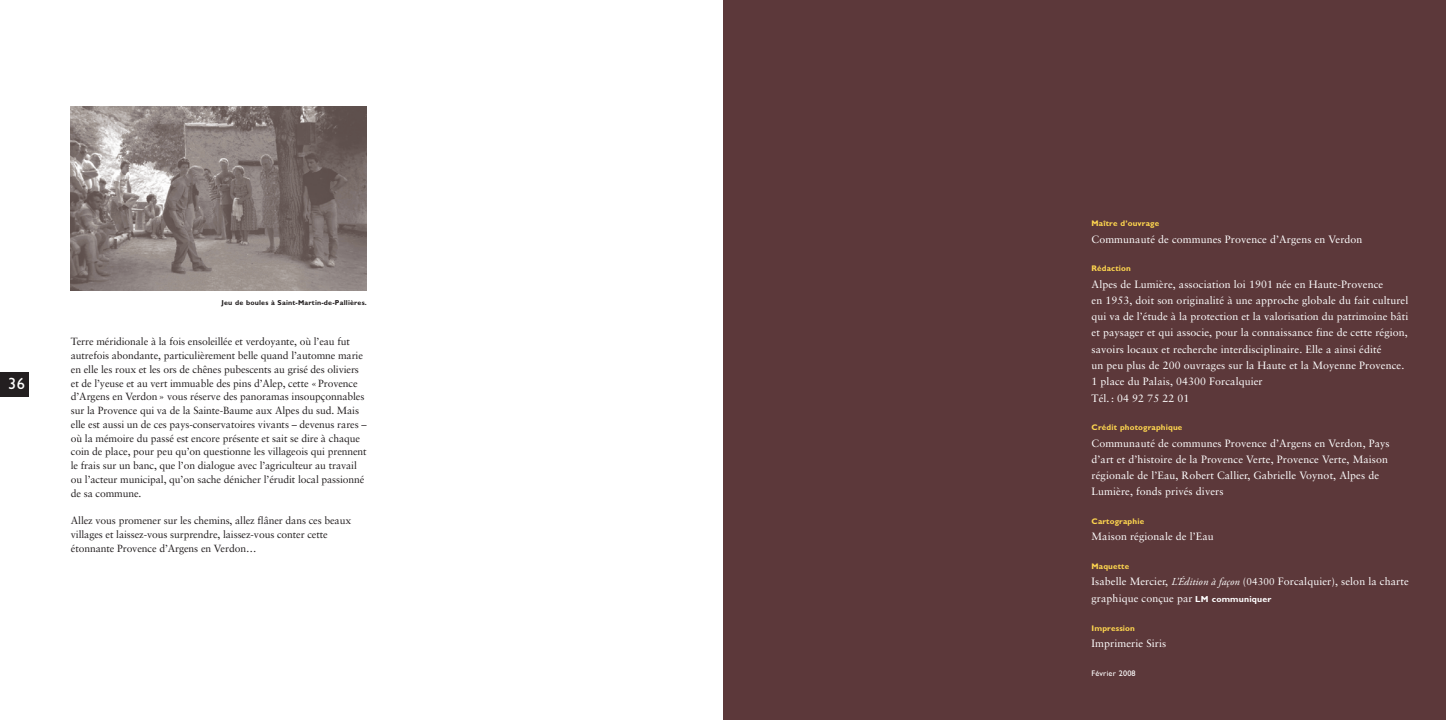
<style>
.page{position:relative;width:1446px;height:720px;background:#fff}
.page>*{position:absolute;margin:0;border:0;box-sizing:border-box;transform-origin:0 0}
.t1{font:16.25px "M Gill Sans";color:#fff}
.t2{font:10.62px/16.2px "Sabon";letter-spacing:.01em;color:#fff}
.t3{font:10.38px/13.8px "Sabon";letter-spacing:-.01em;color:#231f20}
.t4{font:700 8.12px "M Gill Sans";letter-spacing:.02em;color:#ffd74f}
.t5{font:8.12px "M Gill Sans";letter-spacing:.02em;color:#fff}
.t6{font:700 7.12px "M Gill Sans";letter-spacing:.025em;color:#231f20}
.s1{font-family:"Adobe Garamond Pro";font-style:italic}
.s2{font-size:10px}
.s3{font-family:"M Gill Sans";font-weight:700;font-size:8.75px}
</style>
<div class="page">
<div style="left:0;top:372px;width:28px;height:25px;background:#231f20"></div>
<img style="left:71px;top:106px;width:296px;height:185px">
<div style="left:723px;top:0;width:723px;height:719px;background:#5c383a"></div>
<h1 class="t1" style="left:8px;top:377px;width:18px">36</h1>
<p class="t6" style="left:222px;top:299px;width:147px">Jeu de boules à Saint-Martin-de-Pallières.</p>
<p class="t3" style="left:71px;top:335px;width:297px">Terre méridionale à la fois ensoleillée et verdoyante, où l’eau fut autrefois abondante, particulièrement belle quand l’automne marie en elle les roux et les ors de chênes pubescents au grisé des oliviers et de l’yeuse et au vert immuable des pins d’Alep, cette «Provence d’Argens en Verdon» vous réserve des panoramas insoupçonnables sur la Provence qui va de la Sainte-Baume aux Alpes du sud. Mais elle est aussi un de ces pays-conservatoires vivants – devenus rares – où la mémoire du passé est encore présente et sait se dire à chaque coin de place, pour peu qu’on questionne les villageois qui prennent le frais sur un banc, que l’on dialogue avec l’agriculteur au travail ou l’acteur municipal, qu’on sache dénicher l’érudit local passionné de sa commune.</p>
<p class="t3" style="left:71px;top:514px;width:282px">Allez vous promener sur les chemins, allez flâner dans ces beaux villages et laissez-vous surprendre, laissez-vous conter cette étonnante Provence d’Argens en Verdon…</p>
<p class="t4" style="left:1091px;top:221px;width:69px">Maître d’ouvrage</p>
<p class="t2" style="left:1091px;top:231px;width:272px">Communauté de communes Provence d’Argens en Verdon</p>
<p class="t4" style="left:1091px;top:266px;width:41px">Rédaction</p>
<p class="t2" style="left:1091px;top:276px;width:318px">Alpes de Lumière, association loi 1901 née en Haute-Provence<br>en 1953, doit son originalité à une approche globale du fait culturel qui va de l’étude à la protection et la valorisation du patrimoine bâti et paysager et qui associe, pour la connaissance fine de cette région, savoirs locaux et recherche interdisciplinaire. Elle a ainsi édité<br>un peu plus de 200 ouvrages sur la Haute et la Moyenne Provence.<br>1 place du Palais, 04300 Forcalquier<br>Tél.: 04 92 75 22 01</p>
<p class="t4" style="left:1091px;top:424px;width:92px">Crédit photographique</p>
<p class="t2" style="left:1091px;top:435px;width:300px">Communauté de communes Provence d’Argens en Verdon, Pays d’art et d’histoire de la Provence Verte, Provence Verte, Maison régionale de l’Eau, Robert Callier, Gabrielle Voynot, Alpes de Lumière, fonds privés divers</p>
<p class="t4" style="left:1091px;top:518px;width:54px">Cartographie</p>
<p class="t2" style="left:1091px;top:529px;width:124px">Maison régionale de l’Eau</p>
<p class="t4" style="left:1091px;top:563px;width:39px">Maquette</p>
<p class="t2" style="left:1091px;top:574px;width:319px">Isabelle Mercier, <span class="s1">L’Édition à façon</span> (<span class="s2">04300</span> Forcalquier), selon la charte graphique conçue par <span class="s3">LM communiquer</span></p>
<p class="t4" style="left:1091px;top:624px;width:45px">Impression</p>
<p class="t2" style="left:1091px;top:635px;width:76px">Imprimerie Siris</p>
<p class="t5" style="left:1091px;top:669px;width:46px">Février 2008</p>
</div>
